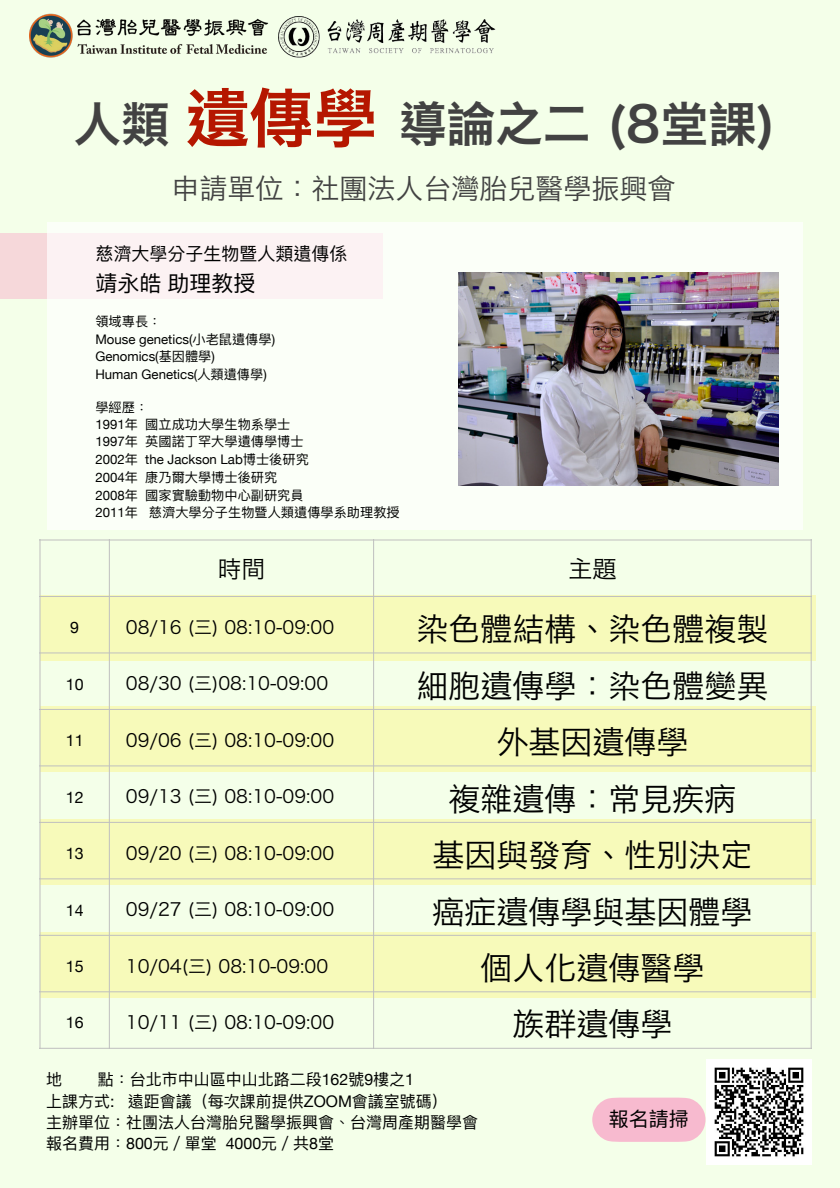
<style>
.page{position:relative;width:840px;height:1188px;background:#f4ffe9}
.page>*{position:absolute;margin:0;border:0;box-sizing:border-box;transform-origin:0 0}
.t1{font:48px "Hiragino Sans CNS W6";color:#424242}
.t2{font:32px "Hiragino Sans CNS W3";color:#000}
.t3{font:28px "Hiragino Sans CNS W3";color:#424242}
.t4{font:24px "Hiragino Sans CNS W3";color:#000}
.t5{font:22px "Ping Fang TC";color:#000}
.t6{font:20px "Ping Fang TC";color:#000}
.t7{font:18px "Hiragino Sans CNS W3";color:#000}
.t8{font:18px "Ping Fang TC";color:#000}
.t9{font:16px/21.2px "Ping Fang TC";color:#000}
.t10{font:16px "Helvetica Neue";color:#000}
.t11{font:13.2px/17.6px "Ping Fang TC";color:#000}
.t12{font:13.2px/17.6px "Helvetica Neue";color:#000}
.s1{font-size:64px;color:#b51700}
.s2{font-family:"Ping Fang TC"}
.s3{font-family:"Helvetica Neue"}
</style>
<div class="page">
<div style="left:40px;top:595px;width:775px;height:66px;background:#f7faba"></div>
<div style="left:40px;top:707px;width:775px;height:65px;background:#f7faba"></div>
<div style="left:40px;top:820px;width:775px;height:65px;background:#f7faba"></div>
<div style="left:40px;top:932px;width:775px;height:66px;background:#f7faba"></div>
<div style="left:0;top:234px;width:383px;height:65px;background:#f6d8da"></div>
<div style="left:47px;top:222px;width:756px;height:308px;background:linear-gradient(to right,#fbfcf7,#fbfff8)"></div>
<div style="left:40px;top:540px;width:69px;height:56px;background:#f4ffe9"></div>
<div style="left:126px;top:556px;width:231px;height:40px;background:#f4ffe9"></div>
<div style="left:390px;top:556px;width:405px;height:40px;background:#f4ffe9"></div>
<div style="left:56px;top:673px;width:37px;height:36px;background:#f4ffe9"></div>
<div style="left:126px;top:673px;width:231px;height:36px;background:#f4ffe9"></div>
<div style="left:56px;top:786px;width:37px;height:36px;background:#f4ffe9"></div>
<div style="left:126px;top:786px;width:231px;height:36px;background:#f4ffe9"></div>
<div style="left:56px;top:899px;width:37px;height:36px;background:#f4ffe9"></div>
<hr style="left:109px;top:540px;width:1px;height:509px;background:#bfbfbf">
<hr style="left:373px;top:540px;width:1px;height:509px;background:#bfbfbf">
<hr style="left:40px;top:596px;width:772px;height:1px;background:#bfbfbf">
<hr style="left:40px;top:652px;width:772px;height:2px;background:#bfbfbf">
<hr style="left:40px;top:709px;width:772px;height:1px;background:#bfbfbf">
<hr style="left:40px;top:765px;width:772px;height:2px;background:#bfbfbf">
<hr style="left:40px;top:822px;width:772px;height:1px;background:#bfbfbf">
<hr style="left:40px;top:878px;width:772px;height:2px;background:#bfbfbf">
<hr style="left:40px;top:935px;width:772px;height:1px;background:#bfbfbf">
<hr style="left:40px;top:991px;width:772px;height:2px;background:#bfbfbf">
<hr style="left:40px;top:540px;width:1px;height:509px;background:#bfbfbf">
<hr style="left:811px;top:540px;width:1px;height:509px;background:#bfbfbf">
<hr style="left:40px;top:540px;width:772px;height:1px;background:#bfbfbf">
<hr style="left:40px;top:1048px;width:772px;height:1px;background:#bfbfbf">
<img style="left:458px;top:272px;width:320px;height:214px">
<img style="left:29px;top:13px;width:240px;height:45px">
<img style="left:278px;top:16px;width:218px;height:42px">
<svg style="left:592px;top:1098px;width:114px;height:44px;background:#f6c0d1"></svg>
<img style="left:707px;top:1060px;width:104px;height:104px">
<h1 class="t1" style="left:74px;top:84px;width:704px">人類 <span class="s1">遺傳學</span>導論之二 (8堂課)</h1>
<h3 class="t3" style="left:172px;top:167px;width:505px">申請單位：社團法人台灣胎兒醫學振興會</h3>
<p class="t8" style="left:95px;top:243px;width:253px">慈濟大學分子生物暨人類遺傳係</p>
<p class="t5" style="left:95px;top:269px;width:162px">靖永皓助理教授</p>
<p class="t11" style="left:95px;top:313px;width:67px">領域專長：</p>
<p class="t12" style="left:95px;top:331px;width:181px">Mouse genetics(<span class="s2">小老鼠遺傳學</span>)<br>Genomics(<span class="s2">基因體學</span>)<br>Human Genetics(<span class="s2">人類遺傳學</span>)</p>
<p class="t11" style="left:95px;top:398px;width:210px">學經歷：<br><span class="s3">1991</span>年 國立成功大學生物系學士<br><span class="s3">1997</span>年 英國諾丁罕大學遺傳學博士</p>
<p class="t12" style="left:95px;top:451px;width:215px">2002<span class="s2">年</span> the Jackson Lab<span class="s2">博士後研究</span></p>
<p class="t11" style="left:95px;top:468px;width:306px"><span class="s3">2004</span>年 康乃爾大學博士後研究<br><span class="s3">2008</span>年 國家實驗動物中心副研究員<br><span class="s3">2011</span>年 慈濟大學分子生物暨人類遺傳學系助理教授</p>
<h3 class="t4" style="left:217px;top:551px;width:49px">時間</h3>
<h3 class="t4" style="left:568px;top:551px;width:49px">主題</h3>
<p class="t10" style="left:70px;top:616px;width:10px">9</p>
<p class="t7" style="left:126px;top:614px;width:210px">08/16 (三) 08:10-09:00</p>
<h2 class="t2" style="left:416px;top:605px;width:353px">染色體結構、染色體複製</h2>
<p class="t10" style="left:66px;top:672px;width:19px">10</p>
<p class="t7" style="left:126px;top:670px;width:204px">08/30 (三)08:10-09:00</p>
<h2 class="t2" style="left:416px;top:662px;width:353px">細胞遺傳學：染色體變異</h2>
<p class="t10" style="left:66px;top:729px;width:19px">11</p>
<p class="t7" style="left:126px;top:727px;width:210px">09/06 (三) 08:10-09:00</p>
<h2 class="t2" style="left:496px;top:718px;width:193px">外基因遺傳學</h2>
<p class="t10" style="left:66px;top:785px;width:19px">12</p>
<p class="t7" style="left:126px;top:783px;width:210px">09/13 (三) 08:10-09:00</p>
<h2 class="t2" style="left:448px;top:775px;width:289px">複雜遺傳：常見疾病</h2>
<p class="t10" style="left:66px;top:842px;width:19px">13</p>
<p class="t7" style="left:126px;top:840px;width:210px">09/20 (三) 08:10-09:00</p>
<h2 class="t2" style="left:432px;top:831px;width:321px">基因與發育、性別決定</h2>
<p class="t10" style="left:66px;top:898px;width:19px">14</p>
<p class="t7" style="left:126px;top:896px;width:210px">09/27 (三) 08:10-09:00</p>
<h2 class="t2" style="left:432px;top:888px;width:321px">癌症遺傳學與基因體學</h2>
<p class="t10" style="left:66px;top:955px;width:19px">15</p>
<p class="t7" style="left:126px;top:953px;width:204px">10/04(三) 08:10-09:00</p>
<h2 class="t2" style="left:480px;top:944px;width:225px">個人化遺傳醫學</h2>
<p class="t10" style="left:66px;top:1011px;width:19px">16</p>
<p class="t7" style="left:126px;top:1009px;width:210px">10/11 (三) 08:10-09:00</p>
<h2 class="t2" style="left:512px;top:1001px;width:161px">族群遺傳學</h2>
<p class="t9" style="left:46px;top:1069px;width:434px;text-indent:52px">點：台北市中山區中山北路二段<span class="s3">162</span>號<span class="s3">9</span>樓之<span class="s3">1<br></span>上課方式<span class="s3">:</span> 遠距會議（每次課前提供<span class="s3">ZOOM</span>會議室號碼）<br>主辦單位：社團法人台灣胎兒醫學振興會、台灣周產期醫學會報名費用：<span class="s3">800</span>元／單堂 <span class="s3">4000</span>元／共<span class="s3">8</span>堂</p>
<p class="t9" style="left:46px;top:1069px;width:17px">地</p>
<p class="t6" style="left:609px;top:1106px;width:81px">報名請掃</p>
</div>
